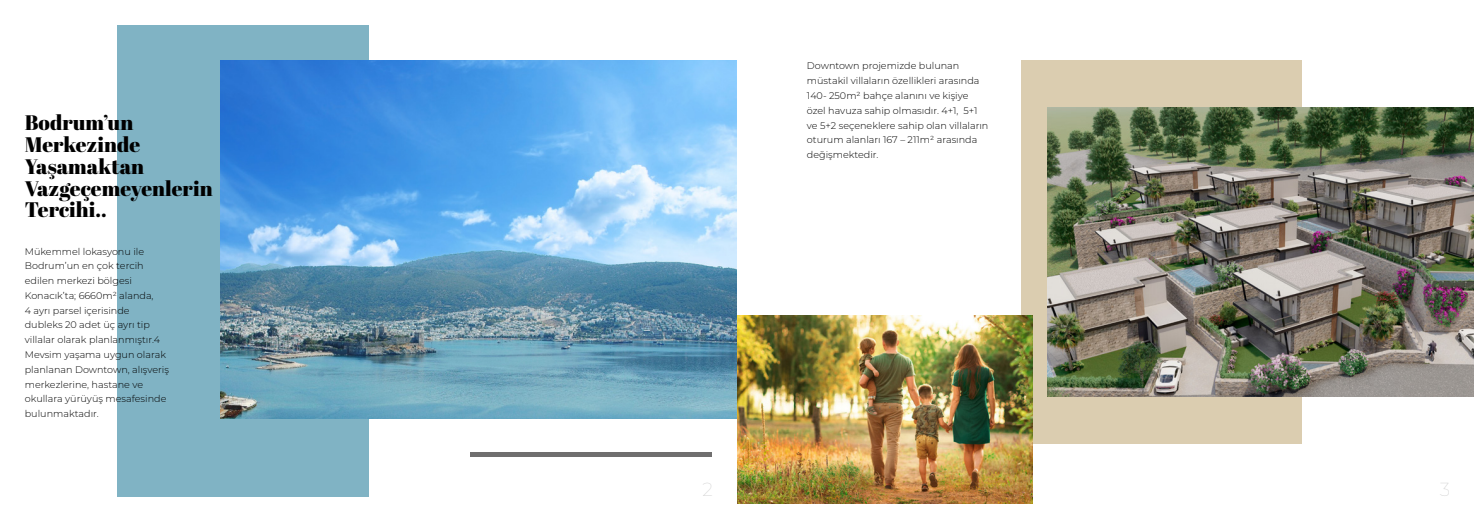
<style>
.page{position:relative;width:1474px;height:521px;background:#fff}
.page>*{position:absolute;margin:0;border:0;box-sizing:border-box;transform-origin:0 0}
.t1{font:21px/21.9px "Abril Fatface";color:#000}
.t2{font:100 18.81px "Montserrat";color:#c6c6c6}
.t3{font:300 9.62px/14.8px "Montserrat";color:#000}
</style>
<div class="page">
<div style="left:117px;top:25px;width:251px;height:471px;background:#80b3c4"></div>
<img style="left:221px;top:60px;width:516px;height:358px">
<div style="left:471px;top:452px;width:241px;height:5px;background:#706f6f"></div>
<div style="left:1021px;top:60px;width:281px;height:383px;background:#dbcdb0"></div>
<img style="left:1047px;top:107px;width:426px;height:289px">
<img style="left:737px;top:316px;width:295px;height:187px">
<h1 class="t1" style="left:25px;top:111px;width:189px">Bodrum’un<br>Merkezinde<br>Yaşamaktan<br>Vazgeçemeyenlerin<br>Tercihi..</h1>
<p class="t3" style="left:25px;top:243px;width:146px">Mükemmel lokasyonu ile<br>Bodrum’un en çok tercih edilen merkezi bölgesi<br>Konacık’ta; 6660m² alanda,<br>4 ayrı parsel içerisinde dubleks 20 adet üç ayrı tip villalar olarak planlanmıştır.4<br>Mevsim yaşama uygun olarak planlanan Downtown, alışveriş merkezlerine, hastane ve okullara yürüyüş mesafesinde bulunmaktadır.</p>
<p class="t3" style="left:807px;top:58px;width:183px">Downtown projemizde bulunan müstakil villaların özellikleri arasında 140- 250m² bahçe alanını ve kişiye özel havuza sahip olmasıdır. 4+1, 5+1 ve 5+2 seçeneklere sahip olan villaların oturum alanları 167 – 211m² arasında değişmektedir.</p>
<h2 class="t2" style="left:702px;top:477px;width:12px">2</h2>
<h2 class="t2" style="left:1439px;top:477px;width:12px">3</h2>
</div>
